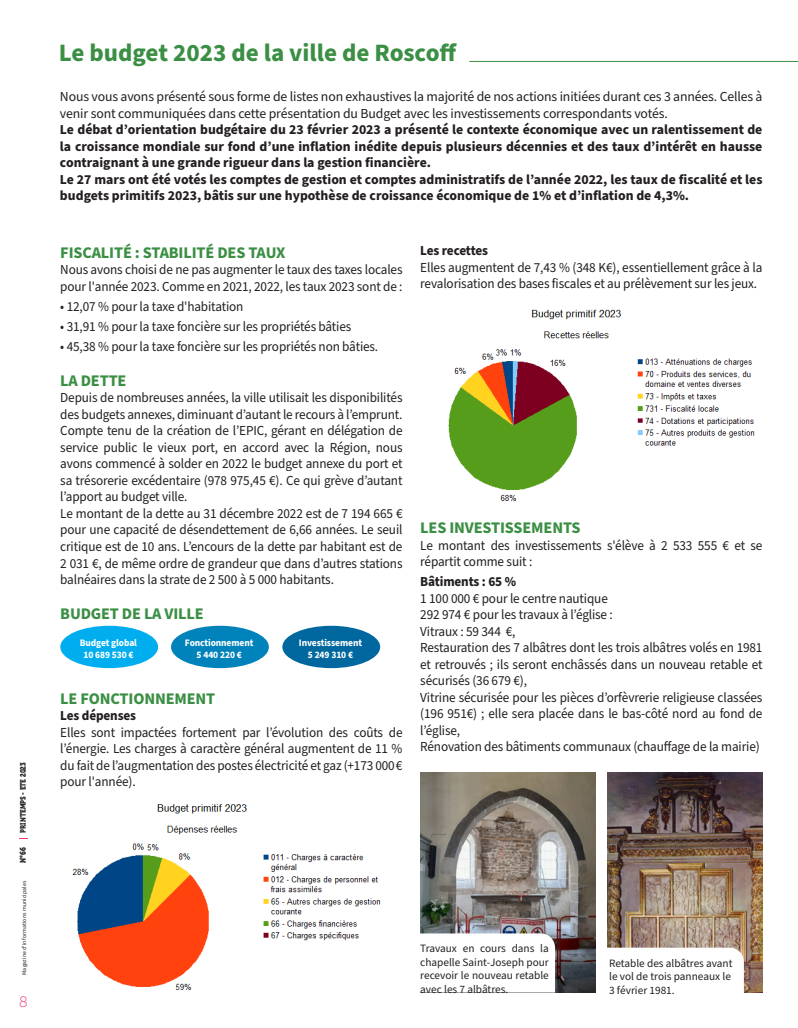
<style>
.page{position:relative;width:798px;height:1028px;background:#fff}
.page>*{position:absolute;margin:0;border:0;box-sizing:border-box;transform-origin:0 0}
.t1{font:700 25px "Source Sans Pro";color:#3b8f44}
.t2{font:700 16.25px "Source Sans Pro";letter-spacing:-.01em;color:#3b8f44}
.t3{font:15px "Museo 100";color:#ef377f}
.t4{font:13.75px/16.5px "Source Sans Pro";letter-spacing:-.01em;color:#231f20;scale:.96 1}
.t5{font:700 13.75px/16.5px "Source Sans Pro";color:#231f20}
.t6{font:13.75px/16.5px "Source Sans Pro";letter-spacing:-.01em;color:#231f20}
.t7{font:700 13.75px "Source Sans Pro";color:#231f20;scale:.96 1}
.t8{font:700 13.75px "Source Sans Pro";letter-spacing:-.02em;color:#231f20;scale:.96 1}
.t9{font:11.25px/13.5px "Source Sans Pro";color:#231f20}
.t10{font:700 9.88px/11.9px "Source Sans Pro";letter-spacing:-.01em;color:#fff;text-align:center;scale:.96 1}
.t11{font:8.25px "Museo 900";color:#231f20;scale:.8 1}
.t12{font:7.75px "Museo 900";color:#231f20;scale:.8 1}
.t13{font:5.75px "Source Sans Pro";letter-spacing:.02em;color:#231f20}
</style>
<div class="page">
<div style="left:171px;top:626px;width:98px;height:42px;background:#0082bb;border-radius:50%"></div>
<div style="left:282px;top:626px;width:98px;height:42px;background:#00689f;border-radius:50%"></div>
<div style="left:60px;top:626px;width:98px;height:42px;background:#00aeef;border-radius:50%"></div>
<hr style="left:469px;top:61px;width:328px;height:1px;background:#3b8f44">
<img style="left:420px;top:772px;width:175px;height:220px">
<img style="left:607px;top:772px;width:155px;height:220px">
<img style="left:72px;top:804px;width:309px;height:186px">
<img style="left:448px;top:309px;width:307px;height:193px">
<svg style="left:607px;top:947px;width:136px;height:45px"></svg>
<svg style="left:420px;top:933px;width:135px;height:59px"></svg>
<p class="t12" style="left:19px;top:832px;width:89px;rotate:-90deg">PRINTEMPS - ETE 2023</p>
<p class="t11" style="left:18px;top:863px;width:22px;rotate:-90deg">N°66</p>
<p class="t13" style="left:21px;top:974px;width:95px;rotate:-90deg">Magazine d'informations municipales</p>
<p class="t3" style="left:19px;top:993px;width:10px">8</p>
<h1 class="t1" style="left:59px;top:36px;width:399px">Le budget 2023 de la ville de Roscoff</h1>
<p class="t6" style="left:60px;top:89px;width:703px">Nous vous avons présenté sous forme de listes non exhaustives la majorité de nos actions initiées durant ces 3 années. Celles à venir sont communiquées dans cette présentation du Budget avec les investissements correspondants votés.</p>
<p class="t5" style="left:60px;top:122px;width:703px">Le débat d’orientation budgétaire du 23 février 2023 a présenté le contexte économique avec un ralentissement de la croissance mondiale sur fond d’une inflation inédite depuis plusieurs décennies et des taux d’intérêt en hausse contraignant à une grande rigueur dans la gestion financière.<br>Le 27 mars ont été votés les comptes de gestion et comptes administratifs de l’année 2022, les taux de fiscalité et les budgets primitifs 2023, bâtis sur une hypothèse de croissance économique de 1% et d’inflation de 4,3%.</p>
<p class="t2" style="left:60px;top:241px;width:227px">FISCALITÉ : STABILITÉ DES TAUX</p>
<p class="t4" style="left:60px;top:262px;width:358px">Nous avons choisi de ne pas augmenter le taux des taxes locales pour l'année 2023. Comme en 2021, 2022, les taux 2023 sont de :</p>
<p class="t4" style="left:60px;top:298px;width:192px">• 12,07 % pour la taxe d'habitation</p>
<p class="t4" style="left:60px;top:318px;width:304px">• 31,91 % pour la taxe foncière sur les propriétés bâties</p>
<p class="t4" style="left:60px;top:338px;width:332px">• 45,38 % pour la taxe foncière sur les propriétés non bâties.</p>
<p class="t2" style="left:60px;top:369px;width:68px">LA DETTE</p>
<p class="t4" style="left:60px;top:390px;width:358px">Depuis de nombreuses années, la ville utilisait les disponibilités des budgets annexes, diminuant d’autant le recours à l’emprunt.<br>Compte tenu de la création de l’EPIC, gérant en délégation de service public le vieux port, en accord avec la Région, nous avons commencé à solder en 2022 le budget annexe du port et sa trésorerie excédentaire (978 975,45 €). Ce qui grève d’autant l’apport au budget ville.<br>Le montant de la dette au 31 décembre 2022 est de 7 194 665 € pour une capacité de désendettement de 6,66 années. Le seuil critique est de 10 ans. L’encours de la dette par habitant est de 2 031 €, de même ordre de grandeur que dans d’autres stations balnéaires dans la strate de 2 500 à 5 000 habitants.</p>
<p class="t2" style="left:60px;top:602px;width:145px">BUDGET DE LA VILLE</p>
<p class="t10" style="left:80px;top:637px;width:61px">Budget global<br>10 689 530 €</p>
<p class="t10" style="left:185px;top:637px;width:73px">Fonctionnement<br>5 440 220 €</p>
<p class="t10" style="left:299px;top:637px;width:67px">Investissement<br>5 249 310 €</p>
<p class="t2" style="left:60px;top:687px;width:156px">LE FONCTIONNEMENT</p>
<p class="t7" style="left:60px;top:706px;width:80px">Les dépenses</p>
<p class="t4" style="left:60px;top:724px;width:358px;text-align:justify">Elles sont impactées fortement par l’évolution des coûts de l’énergie. Les charges à caractère général augmentent de 11 % du fait de l’augmentation des postes électricité et gaz (+173 000 € pour l'année).</p>
<p class="t8" style="left:420px;top:241px;width:72px">Les recettes</p>
<p class="t4" style="left:420px;top:259px;width:358px">Elles augmentent de 7,43 % (348 K€), essentiellement grâce à la revalorisation des bases fiscales et au prélèvement sur les jeux.</p>
<p class="t2" style="left:420px;top:517px;width:162px">LES INVESTISSEMENTS</p>
<p class="t4" style="left:420px;top:537px;width:358px">Le montant des investissements s'élève à 2 533 555 € et se répartit comme suit :</p>
<p class="t7" style="left:420px;top:572px;width:101px">Bâtiments : 65 %</p>
<p class="t4" style="left:420px;top:590px;width:358px">1 100 000 € pour le centre nautique<br>292 974 € pour les travaux à l’église :<br>Vitraux : 59 344 €,<br>Restauration des 7 albâtres dont les trois albâtres volés en 1981 et retrouvés ; ils seront enchâssés dans un nouveau retable et sécurisés (36 679 €),<br>Vitrine sécurisée pour les pièces d’orfèvrerie religieuse classées (196 951€) ; elle sera placée dans le bas-côté nord au fond de l’église,<br>Rénovation des bâtiments communaux (chauffage de la mairie)</p>
<p class="t9" style="left:420px;top:942px;width:130px;text-align:justify">Travaux en cours dans la chapelle Saint-Joseph pour recevoir le nouveau retable avec les 7 albâtres.</p>
<p class="t9" style="left:609px;top:956px;width:125px">Retable des albâtres avant le vol de trois panneaux le<br>3 février 1981.</p>
</div>
